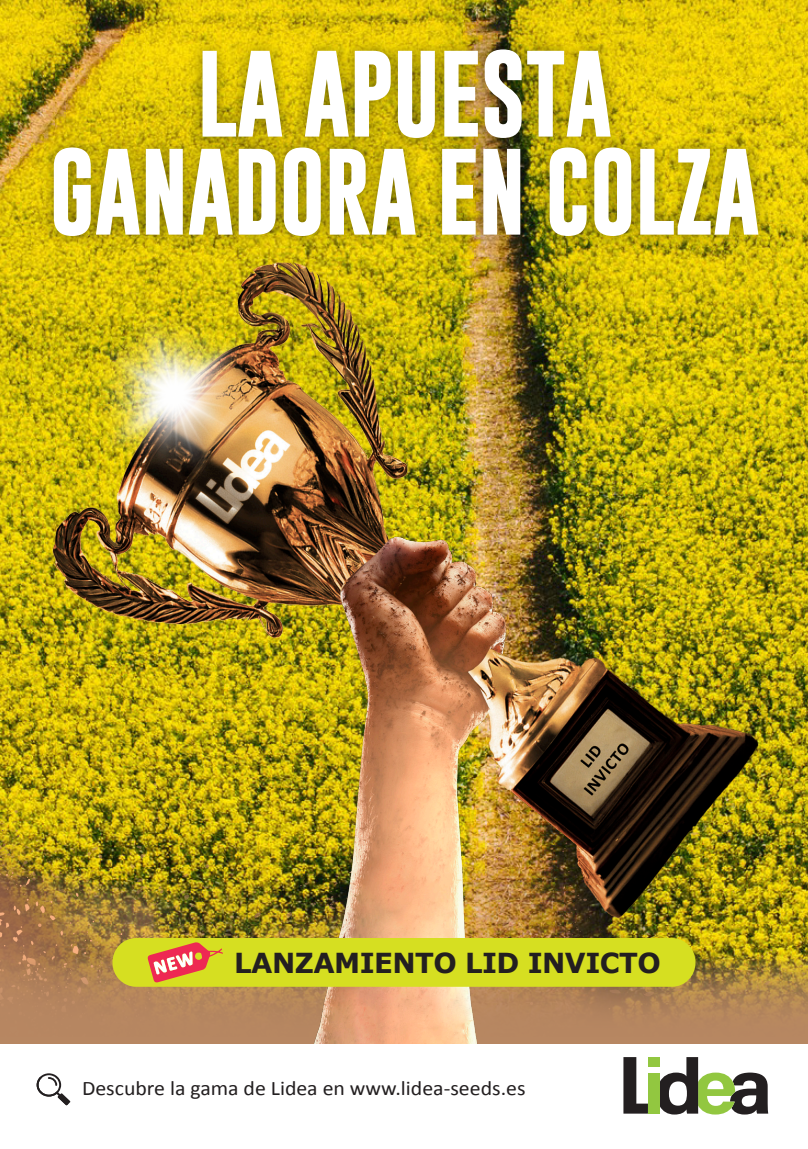
<style>
.page{position:relative;width:808px;height:1149px;background:#fff}
.page>*{position:absolute;margin:0;border:0;box-sizing:border-box;transform-origin:0 0}
.t1{font:700 87.75px/97.9px "Gobold";letter-spacing:-.015em;color:#fff;text-align:center}
.t2{font:700 27.45px "Verdana";letter-spacing:-.02em;color:#231f20}
.t3{font:20.7px "Calibri";color:#231f20;scale:1.06 1}
</style>
<div class="page">
<img style="left:0;top:0;width:808px;height:198px">
<img style="left:0;top:198px;width:808px;height:846px">
<img style="left:74px;top:280px;width:200px;height:226px">
<img style="left:28px;top:29px;width:752px;height:242px">
<svg style="left:37px;top:1073px;width:33px;height:31px"></svg>
<svg style="left:623px;top:1057px;width:25px;height:56px"></svg>
<svg style="left:660px;top:1057px;width:108px;height:57px"></svg>
<div style="left:648px;top:1056px;width:12px;height:10px;background:#92c740"></div>
<div style="left:648px;top:1073px;width:12px;height:40px;background:#92c740"></div>
<div style="left:112px;top:937px;width:583px;height:49px;background:#d6df21;border-radius:24px"></div>
<svg style="left:147px;top:942px;width:76px;height:40px"></svg>
<p class="t1" style="left:49px;top:45px;width:712px">LA APUESTA<br>GANADORA EN COLZA</p>
<p class="t2" style="left:234px;top:944px;width:428px">LANZAMIENTO LID INVICTO</p>
<p class="t3" style="left:82px;top:1074px;width:420px">Descubre la gama de Lidea en www.lidea-seeds.es</p>
</div>
